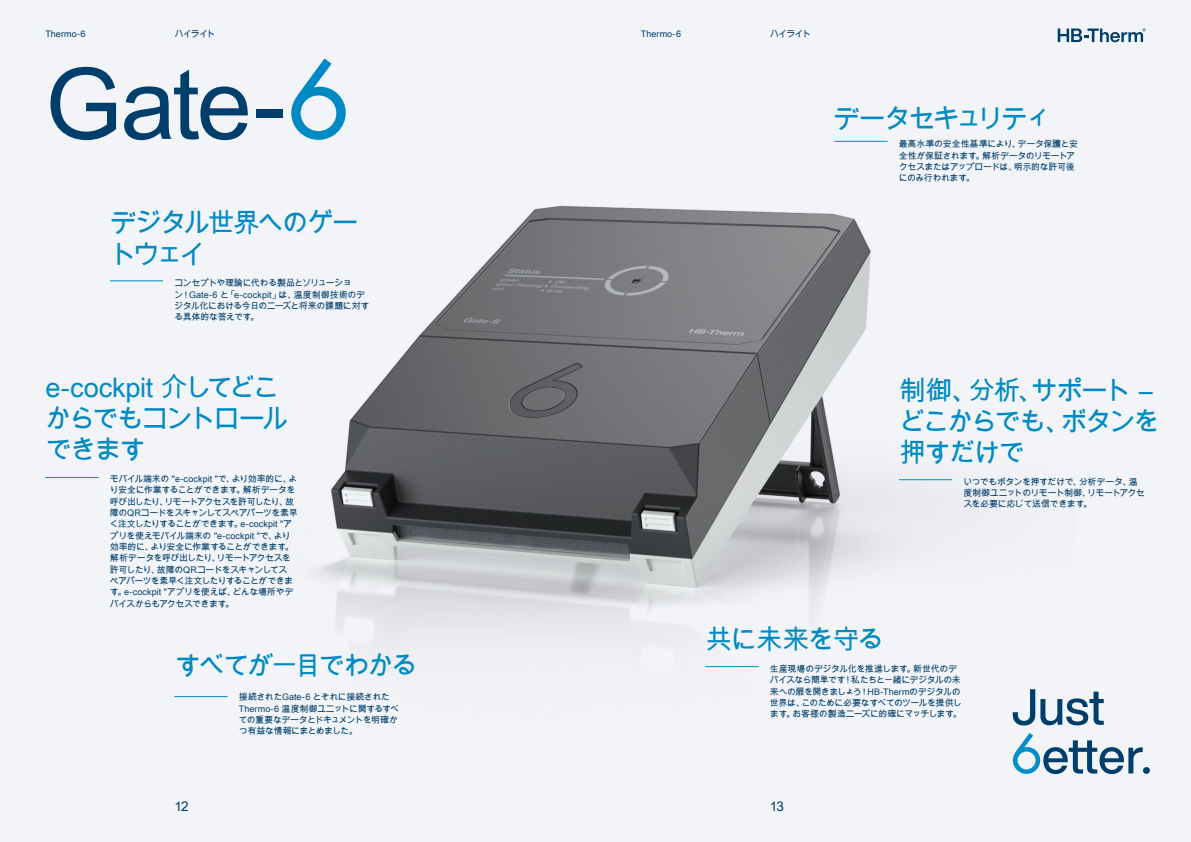
<style>
.page{position:relative;width:1191px;height:842px;background:#f2f4f8}
.page>*{position:absolute;margin:0;border:0;box-sizing:border-box;transform-origin:0 0}
.t1{font:99px "Arial Unicode MS";color:#003e6b}
.t2{font:27px/31.2px "Arial Unicode MS";letter-spacing:-.095em;color:#008ac4}
.t3{font:27px "Arial Unicode MS";letter-spacing:-.115em;color:#008ac4}
.t4{font:27px "Arial Unicode MS";letter-spacing:-.07em;color:#008ac4}
.t5{font:13.5px "Arial Unicode MS";color:#003e6b}
.t6{font:9px/11.3px "Arial Unicode MS";letter-spacing:-.055em;color:#003e6b}
</style>
<div class="page">
<img style="left:109px;top:205px;width:966px;height:521px">
<svg style="left:1012px;top:689px;width:91px;height:36px"></svg>
<svg style="left:1012px;top:733px;width:137px;height:41px"></svg>
<svg style="left:1057px;top:28px;width:88px;height:14px"></svg>
<svg style="left:291px;top:58px;width:55px;height:82px"></svg>
<hr style="left:705px;top:666px;width:53px;height:1px;background:#008ac4">
<hr style="left:45px;top:477px;width:54px;height:1px;background:#008ac4">
<hr style="left:110px;top:281px;width:53px;height:1px;background:#008ac4">
<hr style="left:899px;top:479px;width:53px;height:1px;background:#008ac4">
<hr style="left:174px;top:696px;width:53px;height:1px;background:#008ac4">
<hr style="left:834px;top:141px;width:53px;height:1px;background:#008ac4">
<p class="t6" style="left:45px;top:28px;width:42px">Thermo-6</p>
<p class="t6" style="left:174px;top:28px;width:43px">ハイライト</p>
<p class="t6" style="left:641px;top:28px;width:42px">Thermo-6</p>
<p class="t6" style="left:770px;top:28px;width:43px">ハイライト</p>
<h1 class="t1" style="left:45px;top:32px;width:242px">Gate-</h1>
<h2 class="t2" style="left:110px;top:207px;width:250px">デジタル世界へのゲートウェイ</h2>
<p class="t6" style="left:174px;top:277px;width:197px">コンセプトや理論に代わる製品とソリューショ<br>ン！Gate-6 と「e-cockpit」は、温度制御技術のデジタル化における今日のニーズと将来の課題に対する具体的な答えです。</p>
<h2 class="t2" style="left:45px;top:371px;width:245px">e-cockpit 介してどこからでもコントロールできます</h2>
<p class="t6" style="left:110px;top:473px;width:189px">モバイル端末の "e-cockpit "で、より効率的に、より安全に作業することができます。解析データを呼び出したり、リモートアクセスを許可したり、故障のQRコードをスキャンしてスペアパーツを素早く注文したりすることができます。e-cockpit "アプリを使えモバイル端末の "e-cockpit "で、より効率的に、より安全に作業することができます。解析データを呼び出したり、リモートアクセスを許可したり、故障のQRコードをスキャンしてスペアパーツを素早く注文したりすることができます。e-cockpit "アプリを使えば、どんな場所やデバイスからもアクセスできます。</p>
<h2 class="t2" style="left:833px;top:102px;width:220px">データセキュリティ</h2>
<p class="t6" style="left:899px;top:138px;width:181px">最高水準の安全性基準により、データ保護と安全性が保証されます。解析データのリモートアクセスまたはアップロードは、明示的な許可後にのみ行われます。</p>
<h2 class="t2" style="left:899px;top:374px;width:263px">制御、分析、サポート –どこからでも、ボタンを押すだけで</h2>
<p class="t6" style="left:963px;top:476px;width:183px">いつでもボタンを押すだけで、分析データ、温度制御ユニットのリモート制御、リモートアクセスを必要に応じて送信できます。</p>
<h2 class="t3" style="left:174px;top:646px;width:246px">すべてが一目でわかる</h2>
<p class="t6" style="left:239px;top:691px;width:162px">接続されたGate-6 とそれに接続された<br>Thermo-6 温度制御ユニットに関するすべての重要なデータとドキュメントを明確かつ有益な情報にまとめました。</p>
<h2 class="t4" style="left:705px;top:620px;width:181px">共に未来を守る</h2>
<p class="t6" style="left:770px;top:663px;width:194px">生産現場のデジタル化を推進します。新世代のデバイスなら簡単です！私たちと一緒にデジタルの未来への扉を開きましょう！HB-Thermのデジタルの世界は、このために必要なすべてのツールを提供します。お客様の製造ニーズに的確にマッチします。</p>
<h3 class="t5" style="left:174px;top:796px;width:16px">12</h3>
<h3 class="t5" style="left:770px;top:796px;width:16px">13</h3>
</div>
